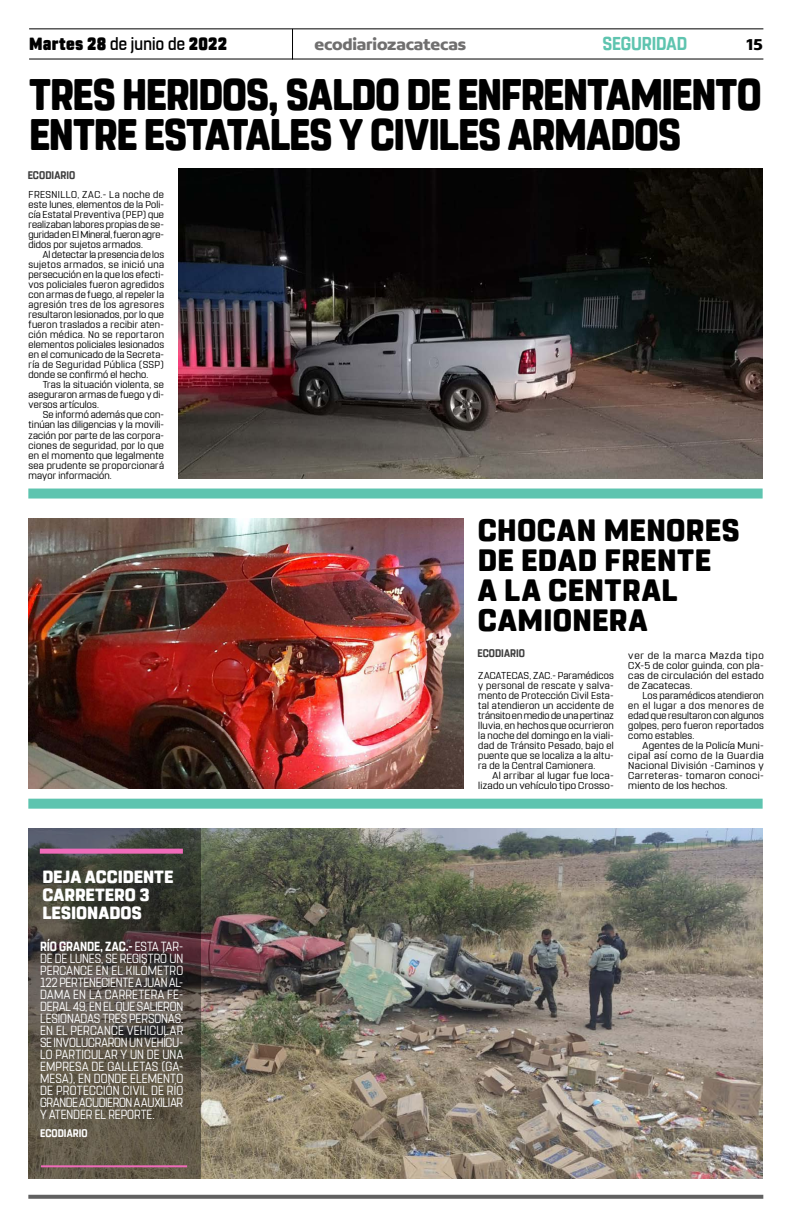
<style>
.page{position:relative;width:791px;height:1225px;background:#fff}
.page>*{position:absolute;margin:0;border:0;box-sizing:border-box;transform-origin:0 0}
.t1{font:800 44px/40px "Rohn Rounded";letter-spacing:-.03em;color:#000;scale:.9 1}
.t2{font:800 30.8px/30px "Rohn Rounded";letter-spacing:.015em;color:#000}
.t3{font:700 18.6px "Rohn Rounded";letter-spacing:-.01em;color:#5ec4af;scale:.91 1}
.t4{font:800 17.6px/18px "Rohn Rounded";color:#fff}
.t5{font:900 17.6px "Rohn Rounded";letter-spacing:.015em;color:#000;scale:.91 1}
.t6{font:700 16.9px "Concord";letter-spacing:-.01em;color:#706f6f}
.t7{font:700 16.9px "Concord";color:#000}
.t8{font:13.2px/12px "Rohn Rounded";letter-spacing:-.01em;color:#fff;text-align:justify;scale:.87 1}
.t9{font:700 11px "Rohn Rounded";letter-spacing:.005em;color:#3d3d3d;scale:.91 1}
.t10{font:700 11px "Rohn Rounded";letter-spacing:.005em;color:#fff;scale:.91 1}
.t11{font:10px/10px "Rohn Rounded";letter-spacing:.025em;color:#000;text-align:justify}
.t12{font:10px/10px "Rohn Rounded";letter-spacing:.025em;color:#000;text-align:justify;scale:1.05 1}
.s1{font-weight:500}
.s2{font-weight:700}
</style>
<div class="page">
<hr style="left:29px;top:28px;width:734px;height:1px;background:#000">
<hr style="left:29px;top:59px;width:734px;height:1px;background:#000">
<hr style="left:292px;top:29px;width:1px;height:31px;background:#000">
<svg style="left:28px;top:1194px;width:735px;height:4px;background:#7f7f7f"></svg>
<div style="left:28px;top:488px;width:735px;height:10px;background:#5ec4af"></div>
<div style="left:28px;top:798px;width:735px;height:10px;background:#5ec4af"></div>
<img style="left:201px;top:828px;width:562px;height:350px">
<svg style="left:28px;top:828px;width:173px;height:350px;background:#524c42"></svg>
<div style="left:40px;top:848px;width:143px;height:5px;background:#f06bba"></div>
<hr style="left:41px;top:1165px;width:146px;height:2px;background:#f06bba">
<img style="left:29px;top:518px;width:434px;height:270px">
<img style="left:178px;top:168px;width:585px;height:310px">
<h3 class="t5" style="left:29px;top:33px;width:219px">Martes 28 <span class="s1">de junio de</span> 2022</h3>
<h3 class="t6" style="left:314px;top:34px;width:153px">ecodiariozacatecas</h3>
<h3 class="t3" style="left:602px;top:32px;width:95px">SEGURIDAD</h3>
<h3 class="t7" style="left:746px;top:34px;width:18px">15</h3>
<h1 class="t1" style="left:29px;top:75px;width:815px">TRES HERIDOS, SALDO DE ENFRENTAMIENTO<br>ENTRE ESTATALES Y CIVILES ARMADOS</h1>
<p class="t9" style="left:28px;top:168px;width:54px">ECODIARIO</p>
<p class="t11" style="left:29px;top:190px;width:137px">FRESNILLO, ZAC.- La noche de este lunes, elementos de la Poli&shy;cía Estatal Preventiva (PEP) que realizaban labores propias de se&shy;guridad en El Mineral, fueron agre&shy;didos por sujetos armados.</p>
<p class="t11" style="left:29px;top:250px;width:137px;text-indent:14px">Al detectar la presencia de los sujetos armados, se inició una persecución en la que los efecti&shy;vos policiales fueron agredidos con armas de fuego, al repeler la agresión tres de los agresores resultaron lesionados, por lo que fueron traslados a recibir aten&shy;ción médica. No se reportaron elementos policiales lesionados en el comunicado de la Secreta&shy;ría de Seguridad Pública (SSP) donde se confirmó el hecho.</p>
<p class="t11" style="left:29px;top:380px;width:137px;text-indent:14px">Tras la situación violenta, se aseguraron armas de fuego y di&shy;versos artículos.</p>
<p class="t11" style="left:29px;top:410px;width:137px;text-indent:14px">Se informó además que con&shy;tinúan las diligencias y la movili&shy;zación por parte de las corpora&shy;ciones de seguridad, por lo que en el momento que legalmente sea prudente se proporcionará mayor información.</p>
<h3 class="t4" style="left:42px;top:868px;width:132px">DEJA ACCIDENTE<br>CARRETERO 3<br>LESIONADOS</h3>
<p class="t8" style="left:40px;top:940px;width:166px"><span class="s2">RÍO GRANDE, ZAC.-</span> ESTA TAR-DE DE LUNES, SE REGISTRÓ UN PERCANCE EN EL KILÓMETRO 122 PERTENECIENTE A JUAN AL-DAMA EN LA CARRETERA FE-DERAL 49, EN EL QUE SALIERON LESIONADAS TRES PERSONAS.<br>EN EL PERCANCE VEHICULAR SE INVOLUCRARON UN VEHÍCU-LO PARTICULAR Y UN DE UNA EMPRESA DE GALLETAS (GA-MESA), EN DONDE ELEMENTO DE PROTECCIÓN CIVIL DE RÍO GRANDE ACUDIERON A AUXILIAR Y ATENDER EL REPORTE.</p>
<p class="t10" style="left:40px;top:1127px;width:54px">ECODIARIO</p>
<h2 class="t2" style="left:478px;top:516px;width:264px">CHOCAN MENORES<br>DE EDAD FRENTE<br>A LA CENTRAL<br>CAMIONERA</h2>
<p class="t12" style="left:628px;top:650px;width:131px">ver de la marca Mazda tipo CX-5 de color guinda, con pla&shy;cas de circulación del estado de Zacatecas.</p>
<p class="t11" style="left:628px;top:690px;width:137px;text-indent:14px">Los paramédicos atendieron en el lugar a dos menores de edad que resultaron con algunos golpes, pero fueron reportados como estables.</p>
<p class="t12" style="left:628px;top:740px;width:131px;text-indent:14px">Agentes de la Policía Muni&shy;cipal así como de la Guardia Nacional División -Caminos y Carreteras- tomaron conoci&shy;miento de los hechos.</p>
<p class="t9" style="left:477px;top:646px;width:54px">ECODIARIO</p>
<p class="t11" style="left:478px;top:670px;width:137px">ZACATECAS, ZAC.- Paramédicos y personal de rescate y salva&shy;mento de Protección Civil Esta&shy;tal atendieron un accidente de tránsito en medio de una pertinaz lluvia, en hechos que ocurrieron la noche del domingo en la viali&shy;dad de Tránsito Pesado, bajo el puente que se localiza a la altu&shy;ra de la Central Camionera.</p>
<p class="t12" style="left:478px;top:770px;width:131px;text-align:right">Al arribar al lugar fue loca&shy;lizado un vehículo tipo Crosso-</p>
</div>
